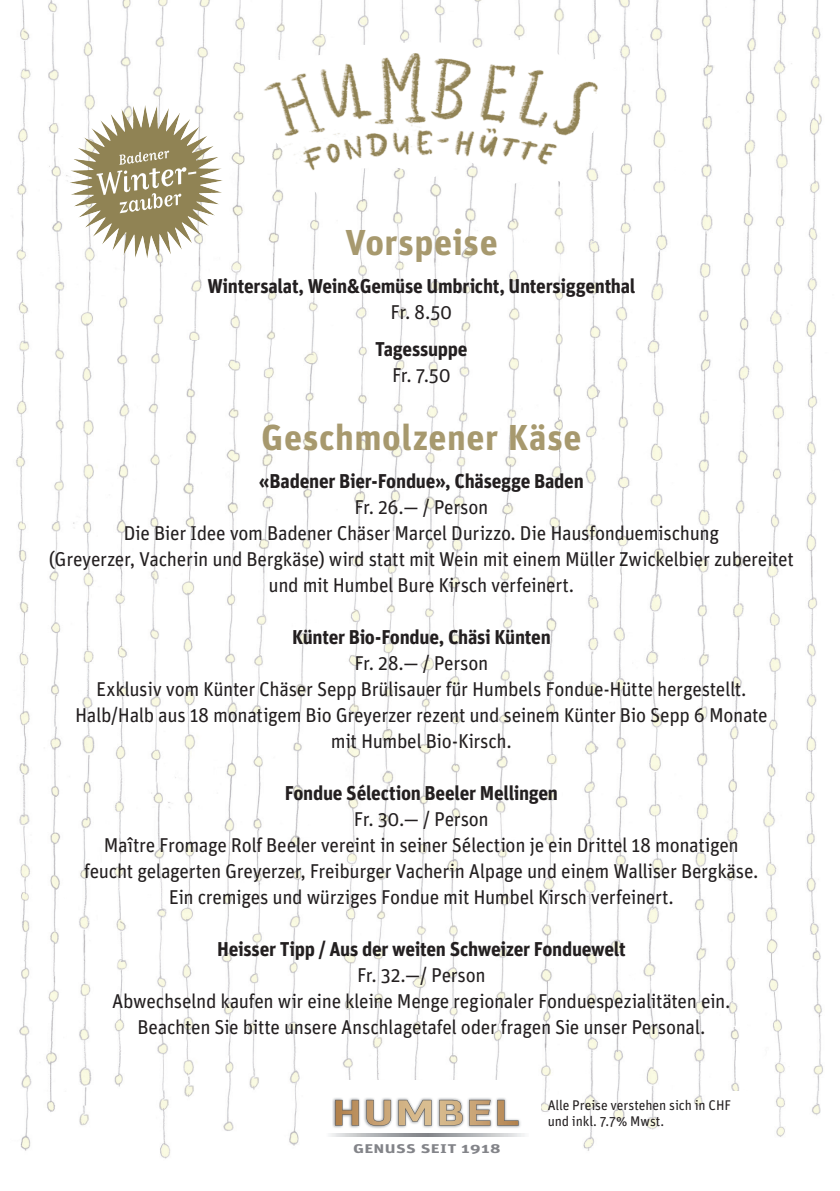
<style>
.page{position:relative;width:840px;height:1191px;background:#fff}
.page>*{position:absolute;margin:0;border:0;box-sizing:border-box;transform-origin:0 0}
.t1{font:700 36px "Unit OT";letter-spacing:.015em;color:#a7996e}
.t2{font:20px/26px "Unit OT";letter-spacing:-.02em;color:#231f20;text-align:center}
.t3{font:700 20px "Unit OT";letter-spacing:-.015em;color:#231f20}
.t4{font:14px/16px "Unit OT";letter-spacing:-.005em;color:#231f20}
.t5{font:700 12.6px "Unit";letter-spacing:.02em;color:#838489;scale:1.42 1}
</style>
<div class="page">
<img style="left:16px;top:0;width:268px;height:1159px">
<img style="left:284px;top:0;width:537px;height:68px">
<img style="left:559px;top:68px;width:264px;height:1083px">
<img style="left:287px;top:194px;width:272px;height:952px">
<svg style="left:259px;top:182px;width:346px;height:12px"></svg>
<img style="left:259px;top:40px;width:346px;height:142px">
<div style="left:304px;top:1080px;width:236px;height:83px;background:#fff"></div>
<img style="left:332px;top:1098px;width:188px;height:30px">
<svg style="left:335px;top:1099px;width:183px;height:27px"></svg>
<svg style="left:330px;top:1133px;width:195px;height:3px"></svg>
<svg style="left:95px;top:131px;width:101px;height:101px;background:#9f946c"></svg>
<img style="left:100px;top:105px;width:45px;height:31px">
<h1 class="t1" style="left:345px;top:219px;width:154px">Vorspeise</h1>
<p class="t3" style="left:207px;top:273px;width:429px">Wintersalat, Wein&amp;Gemüse Umbricht, Untersiggenthal</p>
<p class="t2" style="left:390px;top:298px;width:63px">Fr. 8.50</p>
<p class="t3" style="left:375px;top:336px;width:94px">Tagessuppe</p>
<p class="t2" style="left:392px;top:362px;width:60px">Fr. 7.50</p>
<h1 class="t1" style="left:261px;top:414px;width:321px">Geschmolzener Käse</h1>
<p class="t3" style="left:259px;top:467px;width:326px">«Badener Bier-Fondue», Chäsegge Baden</p>
<p class="t2" style="left:49px;top:493px;width:746px">Fr. 26.— / Person<br>Die Bier Idee vom Badener Chäser Marcel Durizzo. Die Hausfonduemischung<br>(Greyerzer, Vacherin und Bergkäse) wird statt mit Wein mit einem Müller Zwickelbier zubereitet und mit Humbel Bure Kirsch verfeinert.</p>
<p class="t3" style="left:292px;top:623px;width:260px">Künter Bio-Fondue, Chäsi Künten</p>
<p class="t2" style="left:75px;top:649px;width:694px">Fr. 28.— / Person<br>Exklusiv vom Künter Chäser Sepp Brülisauer für Humbels Fondue-Hütte hergestellt.<br>Halb/Halb aus 18 monatigem Bio Greyerzer rezent und seinem Künter Bio Sepp 6 Monate mit Humbel Bio-Kirsch.</p>
<p class="t3" style="left:285px;top:779px;width:274px">Fondue Sélection Beeler Mellingen</p>
<p class="t2" style="left:84px;top:805px;width:675px">Fr. 30.— / Person<br>Maître Fromage Rolf Beeler vereint in seiner Sélection je ein Drittel 18 monatigen feucht gelagerten Greyerzer, Freiburger Vacherin Alpage und einem Walliser Bergkäse.<br>Ein cremiges und würziges Fondue mit Humbel Kirsch verfeinert.</p>
<p class="t3" style="left:217px;top:935px;width:409px">Heisser Tipp / Aus der weiten Schweizer Fonduewelt</p>
<p class="t2" style="left:112px;top:961px;width:619px">Fr. 32.—/ Person<br>Abwechselnd kaufen wir eine kleine Menge regionaler Fondue spezialitäten ein.<br>Beachten Sie bitte unsere Anschlagetafel oder fragen Sie unser Personal.</p>
<p class="t5" style="left:353px;top:1141px;width:105px">GENUSS SEIT 1918</p>
<p class="t4" style="left:547px;top:1096px;width:185px">Alle Preise verstehen sich in CHF und inkl. 7.7% Mwst.</p>
</div>
